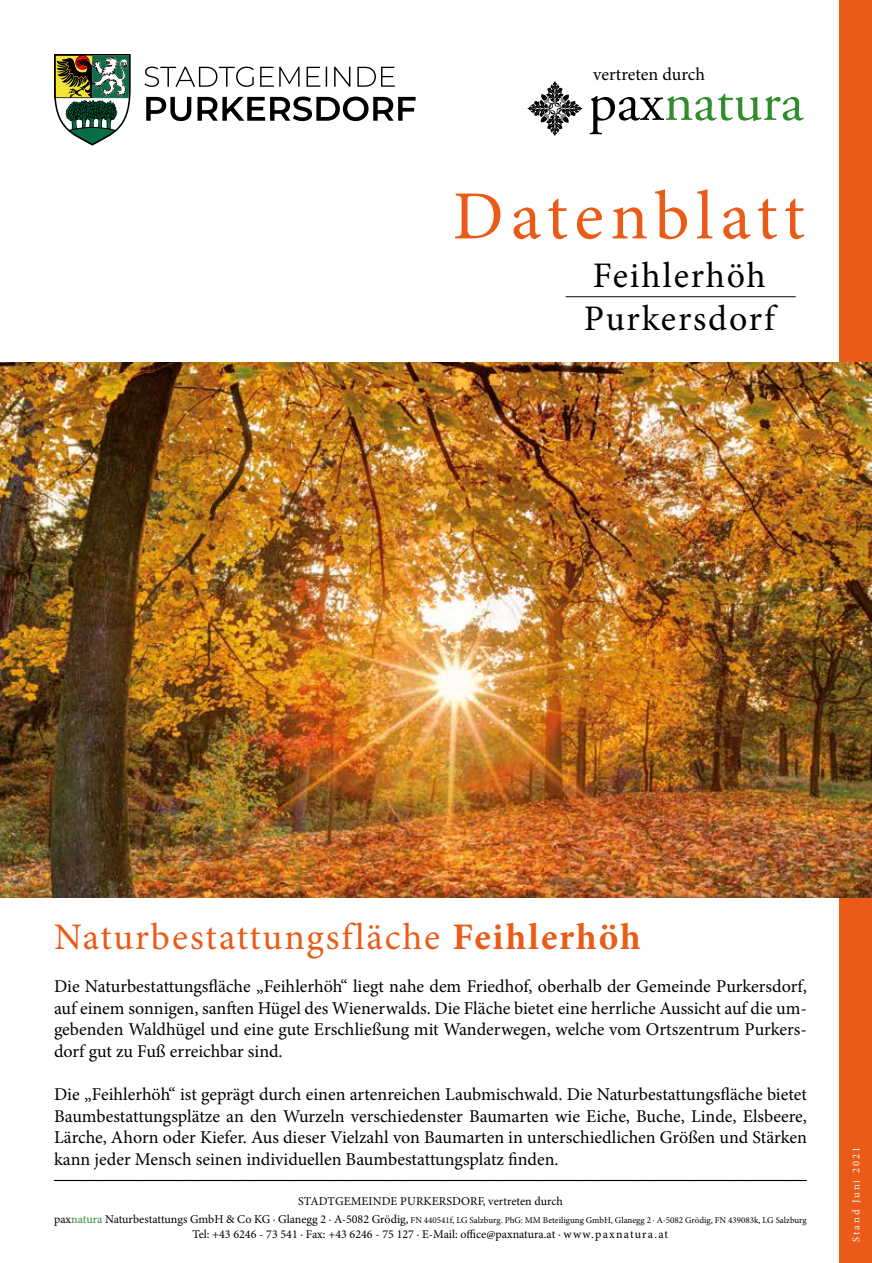
<style>
.page{position:relative;width:872px;height:1263px;background:#fff}
.page>*{position:absolute;margin:0;border:0;box-sizing:border-box;transform-origin:0 0}
.t1{font:69px "Minion Pro";letter-spacing:.095em;color:#ea5b18}
.t2{font:37.5px "Minion Pro";letter-spacing:.05em;color:#ea5b18}
.t3{font:36px/43.2px "Minion Pro";letter-spacing:.05em;color:#000}
.t4{font:18px/21.6px "Minion Pro";color:#000;text-align:justify}
.t5{font:12px "Minion Pro";color:#000}
.t6{font:10.5px "Minion Pro";letter-spacing:.2em;color:#fff}
.t7{font:9px "Minion Pro";color:#000}
.s1{font-weight:700}
.s2{font-size:12px}
.s3{font-size:12px;color:#348b36}
</style>
<div class="page">
<svg style="left:146px;top:97px;width:269px;height:24px"></svg>
<svg style="left:144px;top:67px;width:251px;height:20px"></svg>
<svg style="left:54px;top:54px;width:77px;height:92px"></svg>
<div style="left:840px;top:0;width:32px;height:1263px;background:#ea5b18"></div>
<img style="left:0;top:362px;width:872px;height:535px">
<svg style="left:527px;top:81px;width:55px;height:55px"></svg>
<svg style="left:589px;top:94px;width:215px;height:40px"></svg>
<hr style="left:566px;top:296px;width:229px;height:1px;background:#000">
<svg style="left:54px;top:1180px;width:753px;height:1px"></svg>
<p class="t4" style="left:593px;top:64px;width:113px">vertreten durch</p>
<h1 class="t1" style="left:453px;top:170px;width:353px">Datenblatt</h1>
<h3 class="t3" style="left:583px;top:254px;width:193px">Feihlerhöh<br>Purkersdorf</h3>
<h2 class="t2" style="left:54px;top:912px;width:588px">Naturbestattungsfläche <span class="s1">Feihlerhöh</span></h2>
<p class="t4" style="left:54px;top:976px;width:754px">Die Naturbestattungsfläche „Feihlerhöh“ liegt nahe dem Friedhof, oberhalb der Gemeinde Purkersdorf, auf einem sonnigen, sanften Hügel des Wienerwalds. Die Fläche bietet eine herrliche Aussicht auf die um&shy;gebenden Waldhügel und eine gute Erschließung mit Wanderwegen, welche vom Ortszentrum Purkers&shy;dorf gut zu Fuß erreichbar sind.</p>
<p class="t4" style="left:54px;top:1084px;width:754px">Die „Feihlerhöh“ ist geprägt durch einen artenreichen Laubmischwald. Die Naturbestattungsfläche bietet Baumbestattungsplätze an den Wurzeln verschiedenster Baumarten wie Eiche, Buche, Linde, Elsbeere, Lärche, Ahorn oder Kiefer. Aus dieser Vielzahl von Baumarten in unterschiedlichen Größen und Stärken kann jeder Mensch seinen individuellen Baumbestattungsplatz finden.</p>
<p class="t5" style="left:298px;top:1193px;width:266px">STADTGEMEINDE PURKERSDORF, vertreten durch</p>
<p class="t7" style="left:54px;top:1214px;width:754px"><span class="s2">pax</span><span class="s3">natura</span> <span class="s2">Naturbestattungs GmbH &amp; Co KG · Glanegg 2 · A-5082 Grödig,</span> FN 440541f, LG Salzburg. PhG: MM Beteiligung GmbH, Glanegg 2 · A-5082 Grödig, FN 439083k, LG Salzburg</p>
<p class="t5" style="left:192px;top:1226px;width:477px">Tel: +43 6246 - 73 541 · Fax: +43 6246 - 75 127 · E-Mail: office@paxnatura.at · www.paxnatura.at</p>
<p class="t6" style="left:849px;top:1242px;width:97px;rotate:-90deg">Stand Juni 2021</p>
</div>
